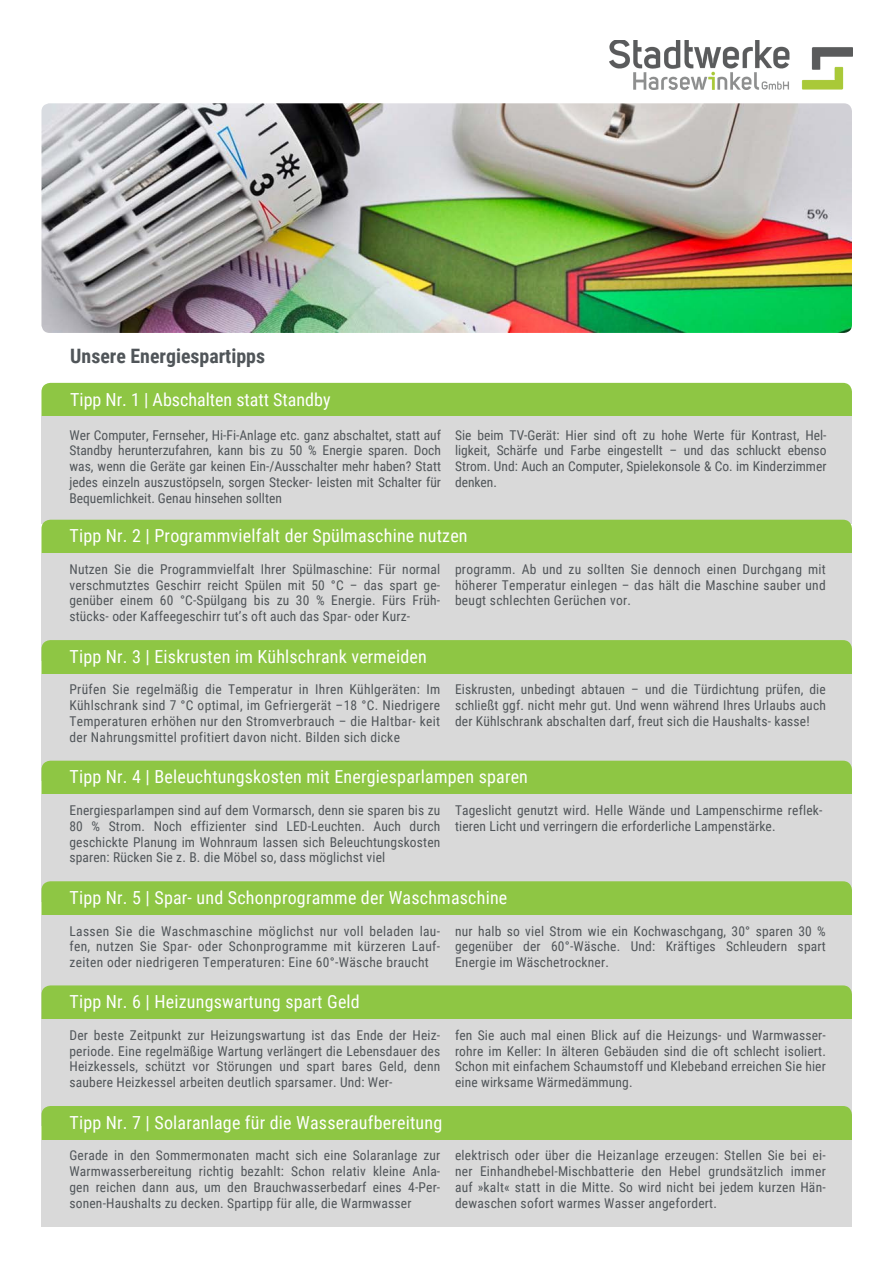
<style>
.page{position:relative;width:893px;height:1264px;background:#fff}
.page>*{position:absolute;margin:0;border:0;box-sizing:border-box;transform-origin:0 0}
.t1{font:700 19.8px "Roboto Condensed";color:#505559}
.t2{font:18px "Roboto Condensed";letter-spacing:.01em;color:#fff}
.t3{font:13.5px/15.8px "Roboto Condensed";letter-spacing:.01em;color:#505559;text-align:justify}
</style>
<div class="page">
<div style="left:41px;top:383px;width:810px;height:34px;background:#8ec644"></div>
<div style="left:41px;top:417px;width:810px;height:106px;background:#d9d9d9"></div>
<img style="left:41px;top:103px;width:810px;height:230px;border-radius:8px">
<div style="left:41px;top:519px;width:810px;height:34px;background:#8ec644"></div>
<div style="left:41px;top:553px;width:810px;height:107px;background:#d9d9d9"></div>
<div style="left:41px;top:640px;width:810px;height:34px;background:#8ec644"></div>
<div style="left:41px;top:674px;width:810px;height:106px;background:#d9d9d9"></div>
<div style="left:41px;top:760px;width:810px;height:34px;background:#8ec644"></div>
<div style="left:41px;top:794px;width:810px;height:107px;background:#d9d9d9"></div>
<div style="left:41px;top:881px;width:810px;height:34px;background:#8ec644"></div>
<div style="left:41px;top:915px;width:810px;height:106px;background:#d9d9d9"></div>
<div style="left:41px;top:985px;width:810px;height:34px;background:#8ec644"></div>
<div style="left:41px;top:1019px;width:810px;height:106px;background:#d9d9d9"></div>
<div style="left:41px;top:1106px;width:810px;height:33px;background:#8ec644"></div>
<div style="left:41px;top:1139px;width:810px;height:87px;background:#d9d9d9"></div>
<img style="left:609px;top:40px;width:243px;height:49px">
<p class="t1" style="left:70px;top:345px;width:196px">Unsere Energiespartipps</p>
<p class="t2" style="left:70px;top:389px;width:262px">Tipp Nr. 1 | Abschalten statt Standby</p>
<p class="t3" style="left:69px;top:427px;width:373px">Wer Computer, Fernseher, Hi-Fi-Anlage etc. ganz abschaltet, statt auf Standby herunterzufahren, kann bis zu 50 % Energie sparen. Doch was, wenn die Geräte gar keinen Ein-/Ausschalter mehr haben? Statt jedes einzeln auszustöpseln, sorgen Stecker- leisten mit Schalter für Bequemlichkeit. Genau hinsehen sollten</p>
<h1 class="t3" style="left:455px;top:427px;width:373px">Sie beim TV-Gerät: Hier sind oft zu hohe Werte für Kontrast, Hel&shy;ligkeit, Schärfe und Farbe eingestellt – und das schluckt ebenso Strom. Und: Auch an Computer, Spielekonsole &amp; Co. im Kinderzimmer denken.</h1>
<p class="t2" style="left:69px;top:525px;width:399px">Tipp Nr. 2 | Programmvielfalt der Spülmaschine nutzen</p>
<p class="t3" style="left:69px;top:561px;width:372px">Nutzen Sie die Programmvielfalt Ihrer Spülmaschine: Für normal verschmutztes Geschirr reicht Spülen mit 50 °C – das spart ge&shy;genüber einem 60 °C-Spülgang bis zu 30 % Energie. Fürs Früh&shy;stücks- oder Kaffeegeschirr tut’s oft auch das Spar- oder Kurz-</p>
<p class="t2" style="left:69px;top:646px;width:359px">Tipp Nr. 3 | Eiskrusten im Kühlschrank vermeiden</p>
<p class="t3" style="left:69px;top:682px;width:372px">Prüfen Sie regelmäßig die Temperatur in Ihren Kühlgeräten: Im Kühlschrank sind 7 °C optimal, im Gefriergerät –18 °C. Niedrigere Temperaturen erhöhen nur den Stromverbrauch – die Haltbar- keit der Nahrungsmittel profitiert davon nicht. Bilden sich dicke</p>
<h1 class="t3" style="left:455px;top:561px;width:372px">programm. Ab und zu sollten Sie dennoch einen Durchgang mit höherer Temperatur einlegen – das hält die Maschine sauber und beugt schlechten Gerüchen vor.</h1>
<p class="t3" style="left:455px;top:682px;width:372px">Eiskrusten, unbedingt abtauen – und die Türdichtung prüfen, die schließt ggf. nicht mehr gut. Und wenn während Ihres Urlaubs auch der Kühlschrank abschalten darf, freut sich die Haushalts- kasse!</p>
<h1 class="t2" style="left:69px;top:766px;width:460px">Tipp Nr. 4 | Beleuchtungskosten mit Energiesparlampen sparen</h1>
<h1 class="t3" style="left:69px;top:802px;width:372px">Energiesparlampen sind auf dem Vormarsch, denn sie sparen bis zu 80 % Strom. Noch effizienter sind LED-Leuchten. Auch durch geschickte Planung im Wohnraum lassen sich Beleuchtungskosten sparen: Rücken Sie z. B. die Möbel so, dass möglichst viel</h1>
<p class="t3" style="left:455px;top:802px;width:369px">Tageslicht genutzt wird. Helle Wände und Lampenschirme reflek&shy;tieren Licht und verringern die erforderliche Lampenstärke.</p>
<p class="t2" style="left:69px;top:887px;width:439px">Tipp Nr. 5 | Spar- und Schonprogramme der Waschmaschine</p>
<p class="t3" style="left:69px;top:923px;width:372px">Lassen Sie die Waschmaschine möglichst nur voll beladen lau&shy;fen, nutzen Sie Spar- oder Schonprogramme mit kürzeren Lauf&shy;zeiten oder niedrigeren Temperaturen: Eine 60°-Wäsche braucht</p>
<p class="t2" style="left:69px;top:991px;width:292px">Tipp Nr. 6 | Heizungswartung spart Geld</p>
<h1 class="t3" style="left:69px;top:1027px;width:372px">Der beste Zeitpunkt zur Heizungswartung ist das Ende der Heiz&shy;periode. Eine regelmäßige Wartung verlängert die Lebensdauer des Heizkessels, schützt vor Störungen und spart bares Geld, denn saubere Heizkessel arbeiten deutlich sparsamer. Und: Wer-</h1>
<h1 class="t2" style="left:69px;top:1111px;width:374px">Tipp Nr. 7 | Solaranlage für die Wasseraufbereitung</h1>
<p class="t3" style="left:69px;top:1147px;width:372px">Gerade in den Sommermonaten macht sich eine Solaranlage zur Warmwasserbereitung richtig bezahlt: Schon relativ kleine Anla&shy;gen reichen dann aus, um den Brauchwasserbedarf eines 4-Per&shy;sonen-Haushalts zu decken. Spartipp für alle, die Warmwasser</p>
<h1 class="t3" style="left:455px;top:923px;width:372px">nur halb so viel Strom wie ein Kochwaschgang, 30° sparen 30 % gegenüber der 60°-Wäsche. Und: Kräftiges Schleudern spart Energie im Wäschetrockner.</h1>
<p class="t3" style="left:455px;top:1027px;width:372px">fen Sie auch mal einen Blick auf die Heizungs- und Warmwasser&shy;rohre im Keller: In älteren Gebäuden sind die oft schlecht isoliert.<br>Schon mit einfachem Schaumstoff und Klebeband erreichen Sie hier eine wirksame Wärmedämmung.</p>
<p class="t3" style="left:455px;top:1147px;width:372px">elektrisch oder über die Heizanlage erzeugen: Stellen Sie bei ei&shy;ner Einhandhebel-Mischbatterie den Hebel grundsätzlich immer auf »kalt« statt in die Mitte. So wird nicht bei jedem kurzen Hän&shy;dewaschen sofort warmes Wasser angefordert.</p>
</div>
